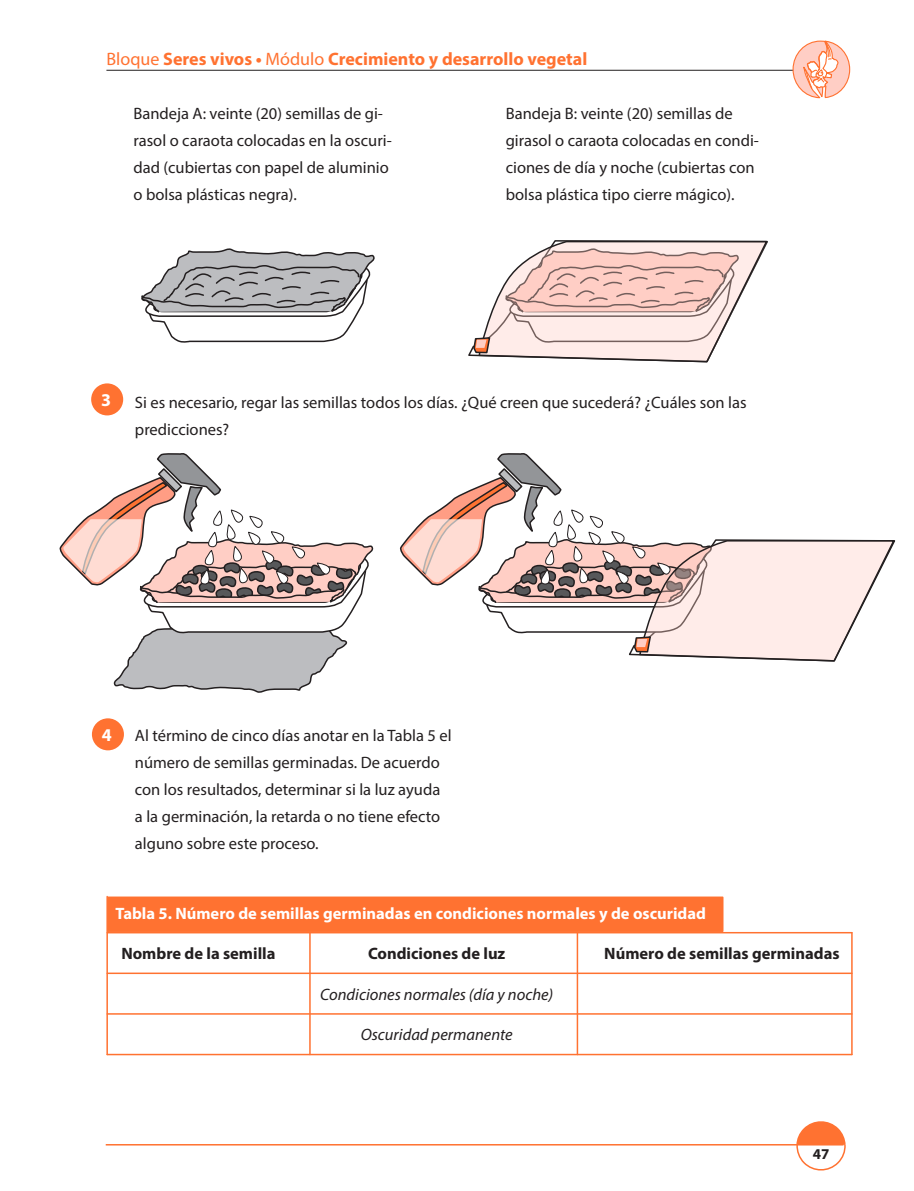
<style>
.page{position:relative;width:914px;height:1191px;background:#fff}
.page>*{position:absolute;margin:0;border:0;box-sizing:border-box;transform-origin:0 0}
.t1{font:700 18px "Myriad Pro";color:#ff7231}
.t2{font:700 18px "Myriad Pro";color:#fff}
.t3{font:16.5px/27px "Myriad Pro";color:#231f20}
.Tabla_titulo{font:700 16.5px "Myriad Pro";color:#fff}
.Tabla_1_2{font:700 16.5px "Myriad Pro";color:#231f20}
.Tabla_1_2-2{font:italic 16.5px "Myriad Pro";color:#231f20}
.t4{font:700 15px "Myriad Pro";color:#231f20}
.s1{font-weight:400}
</style>
<div class="page">
<hr style="left:106px;top:70px;width:688px;height:1px;background:#231f20">
<svg style="left:795px;top:1121px;width:51px;height:50px"></svg>
<hr style="left:106px;top:1143px;width:737px;height:2px;background:#ff7231">
<svg style="left:791px;top:40px;width:59px;height:59px"></svg>
<div style="left:107px;top:896px;width:616px;height:35px;background:#ff7231;border:2px solid #ff7231"></div>
<hr style="left:107px;top:931px;width:744px;height:2px;background:#ff7231">
<hr style="left:107px;top:972px;width:744px;height:1px;background:#ff7231">
<hr style="left:107px;top:1012px;width:744px;height:2px;background:#ff7231">
<hr style="left:107px;top:1053px;width:744px;height:1px;background:#ff7231">
<hr style="left:106px;top:896px;width:2px;height:158px;background:#ff7231">
<hr style="left:309px;top:932px;width:1px;height:122px;background:#ff7231">
<hr style="left:576px;top:932px;width:2px;height:122px;background:#ff7231">
<hr style="left:850px;top:932px;width:2px;height:122px;background:#ff7231">
<div style="left:91px;top:383px;width:32px;height:32px;background:#ff7231;border-radius:50%"></div>
<div style="left:92px;top:718px;width:32px;height:32px;background:#ff7231;border-radius:50%"></div>
<svg style="left:141px;top:248px;width:234px;height:95px"></svg>
<svg style="left:468px;top:240px;width:300px;height:123px"></svg>
<svg style="left:59px;top:453px;width:315px;height:239px"></svg>
<svg style="left:399px;top:453px;width:497px;height:209px"></svg>
<p class="t1" style="left:106px;top:47px;width:482px"><span class="s1">Bloque</span> Seres vivos • <span class="s1">Módulo</span> Crecimiento y desarrollo vegetal</p>
<p class="t3" style="left:133px;top:99px;width:260px">Bandeja A: veinte (20) semillas de gi&shy;rasol o caraota colocadas en la oscuri&shy;dad (cubiertas con papel de aluminio o bolsa plásticas negra).</p>
<p class="t3" style="left:505px;top:99px;width:254px">Bandeja B: veinte (20) semillas de girasol o caraota colocadas en condi&shy;ciones de día y noche (cubiertas con bolsa plástica tipo cierre mágico).</p>
<p class="t2" style="left:101px;top:388px;width:11px">3</p>
<p class="t3" style="left:135px;top:388px;width:613px;text-indent:-27px">3. Si es necesario, regar las semillas todos los días. ¿Qué creen que sucederá? ¿Cuáles son las predicciones?</p>
<p class="t2" style="left:102px;top:723px;width:11px">4</p>
<p class="t3" style="left:135px;top:721px;width:318px;text-indent:-27px">4. Al término de cinco días anotar en la Tabla 5 el número de semillas germinadas. De acuerdo con los resultados, determinar si la luz ayuda a la germinación, la retarda o no tiene efecto alguno sobre este proceso.</p>
<p class="Tabla_titulo" style="left:115px;top:902px;width:592px">Tabla 5. Número de semillas germinadas en condiciones normales y de oscuridad</p>
<p class="Tabla_1_2" style="left:121px;top:942px;width:155px">Nombre de la semilla</p>
<p class="Tabla_1_2" style="left:368px;top:942px;width:139px">Condiciones de luz</p>
<p class="Tabla_1_2" style="left:604px;top:942px;width:237px">Número de semillas germinadas</p>
<p class="Tabla_1_2-2" style="left:320px;top:983px;width:235px">Condiciones normales (día y noche)</p>
<p class="Tabla_1_2-2" style="left:360px;top:1024px;width:153px">Oscuridad permanente</p>
<p class="t4" style="left:812px;top:1143px;width:18px">47</p>
</div>
